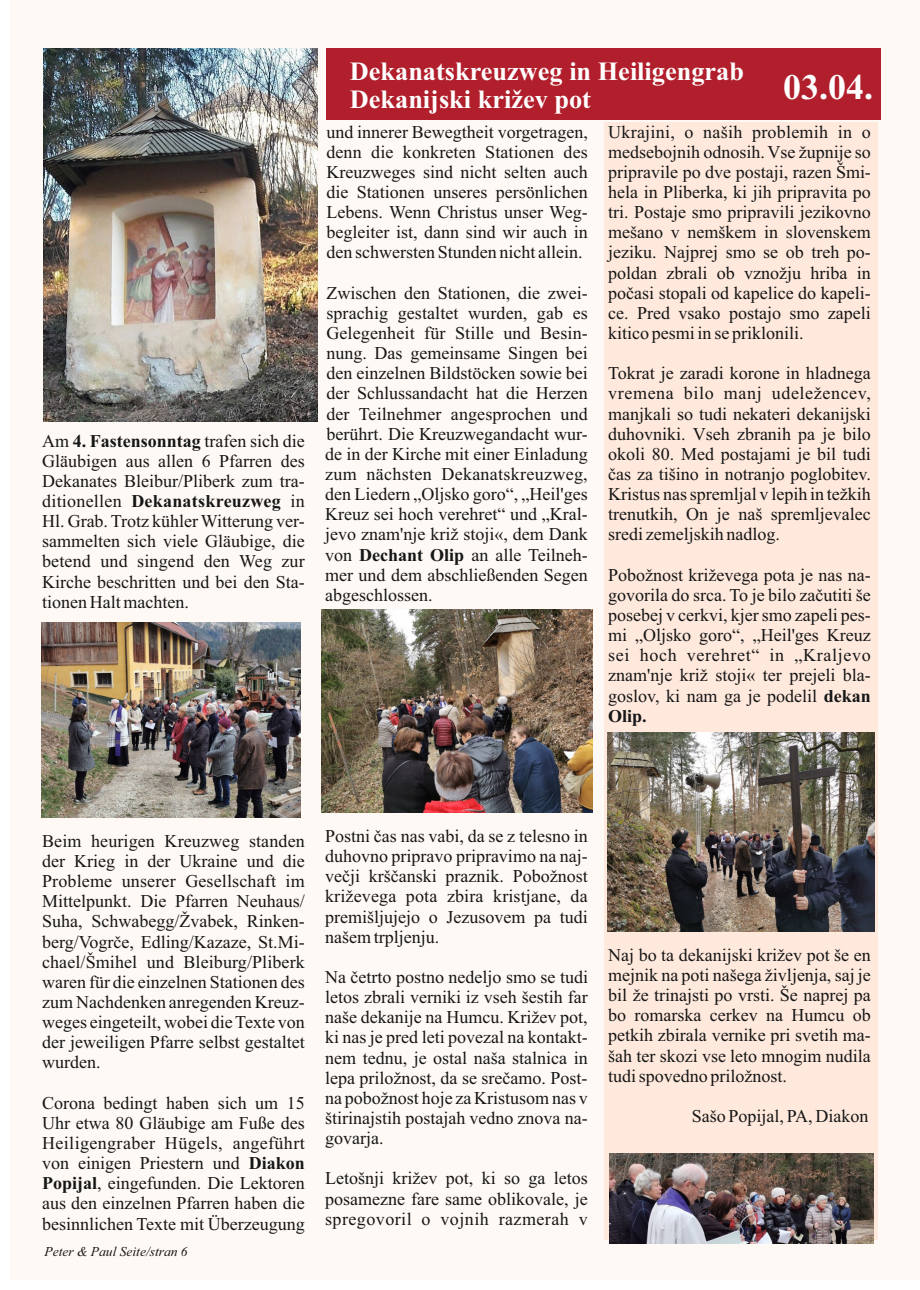
<style>
.page{position:relative;width:920px;height:1290px;background:#fff}
.page>*{position:absolute;margin:0;border:0;box-sizing:border-box;transform-origin:0 0}
.t1{font:700 36px "Times New Roman";color:#fff}
.t2{font:700 26.25px/27.8px "Times New Roman";color:#fff}
.t3{font:18px/20.1px "Times New Roman";color:#151616;text-align:justify}
.t4{font:italic 13.5px "Times New Roman";color:#151616}
.s1{font-weight:700}
</style>
<div class="page">
<div style="left:10px;top:0;width:910px;height:1280px;background:#fff9f5"></div>
<div style="left:604px;top:122px;width:274px;height:1118px;background:#ffe8dc"></div>
<div style="left:326px;top:48px;width:554px;height:72px;background:#b11f2c"></div>
<img style="left:43px;top:49px;width:275px;height:373px">
<img style="left:608px;top:732px;width:266px;height:200px">
<img style="left:321px;top:610px;width:271px;height:203px">
<img style="left:41px;top:623px;width:260px;height:195px">
<img style="left:610px;top:1154px;width:264px;height:90px">
<p class="t3" style="left:42px;top:432px;width:264px">Am <span class="s1">4. Fastensonntag</span> trafen sich die Gläubigen aus allen 6 Pfarren des Dekanates Bleibur/Pliberk zum tra&shy;ditionellen <span class="s1">Dekanatskreuzweg</span> in Hl. Grab. Trotz kühler Witterung ver&shy;sammelten sich viele Gläubige, die betend und singend den Weg zur Kirche beschritten und bei den Sta&shy;tionen Halt machten.</p>
<h2 class="t2" style="left:350px;top:60px;width:396px">Dekanatskreuzweg in Heiligengrab<br>Dekanijski križev pot</h2>
<h1 class="t1" style="left:783px;top:74px;width:91px">03.04.</h1>
<p class="t3" style="left:326px;top:123px;width:263px">und innerer Bewegtheit vorgetragen, denn die konkreten Stationen des Kreuzweges sind nicht selten auch die Stationen unseres persönlichen Lebens. Wenn Christus unser Weg&shy;begleiter ist, dann sind wir auch in den schwersten Stunden nicht allein.</p>
<p class="t3" style="left:325px;top:284px;width:264px">Zwischen den Stationen, die zwei&shy;sprachig gestaltet wurden, gab es Gelegenheit für Stille und Besin&shy;nung. Das gemeinsame Singen bei den einzelnen Bildstöcken sowie bei der Schlussandacht hat die Herzen der Teilnehmer angesprochen und berührt. Die Kreuzwegandacht wur&shy;de in der Kirche mit einer Einladung zum nächsten Dekanatskreuzweg, den Liedern „Oljsko goro“, „Heil'ges Kreuz sei hoch verehret“ und „Kral&shy;jevo znam'nje križ stoji«, dem Dank von <span class="s1">Dechant Olip</span> an alle Teilneh&shy;mer und dem abschließenden Segen abgeschlossen.</p>
<p class="t3" style="left:608px;top:123px;width:264px">Ukrajini, o naših problemih in o medsebojnih odnosih. Vse župnije so pripravile po dve postaji, razen Šmi&shy;hela in Pliberka, ki jih pripravita po tri. Postaje smo pripravili jezikovno mešano v nemškem in slovenskem jeziku. Najprej smo se ob treh po&shy;poldan zbrali ob vznožju hriba in počasi stopali od kapelice do kapeli&shy;ce. Pred vsako postajo smo zapeli kitico pesmi in se priklonili.</p>
<p class="t3" style="left:608px;top:365px;width:264px">Tokrat je zaradi korone in hladnega vremena bilo manj udeležencev, manjkali so tudi nekateri dekanijski duhovniki. Vseh zbranih pa je bilo okoli 80. Med postajami je bil tudi čas za tišino in notranjo poglobitev.<br>Kristus nas spremljal v lepih in težkih trenutkih, On je naš spremljevalec sredi zemeljskih nadlog.</p>
<p class="t3" style="left:608px;top:566px;width:264px">Pobožnost križevega pota je nas na&shy;govorila do srca. To je bilo začutiti še posebej v cerkvi, kjer smo zapeli pes&shy;mi „Oljsko goro“, „Heil'ges Kreuz sei hoch verehret“ in „Kraljevo znam'nje križ stoji« ter prejeli bla&shy;goslov, ki nam ga je podelil <span class="s1">dekan Olip.</span></p>
<p class="t3" style="left:42px;top:832px;width:264px">Beim heurigen Kreuzweg standen der Krieg in der Ukraine und die Probleme unserer Gesellschaft im Mittelpunkt. Die Pfarren Neuhaus/ Suha, Schwabegg/Žvabek, Rinken&shy;berg/Vogrče, Edling/Kazaze, St.Mi&shy;chael/Šmihel und Bleiburg/Pliberk waren für die einzelnen Stationen des zum Nachdenken anregenden Kreuz&shy;weges eingeteilt, wobei die Texte von der jeweiligen Pfarre selbst gestaltet wurden.</p>
<p class="t3" style="left:42px;top:1094px;width:264px">Corona bedingt haben sich um 15<br>Uhr etwa 80 Gläubige am Fuße des Heiligengraber Hügels, angeführt von einigen Priestern und <span class="s1">Diakon Popijal</span>, eingefunden. Die Lektoren aus den einzelnen Pfarren haben die besinnlichen Texte mit Überzeugung</p>
<p class="t4" style="left:44px;top:1247px;width:145px">Peter &amp; Paul Seite/stran 6</p>
<p class="t3" style="left:325px;top:828px;width:264px">Postni čas nas vabi, da se z telesno in duhovno pripravo pripravimo na naj&shy;večji krščanski praznik. Pobožnost križevega pota zbira kristjane, da premišljujejo o Jezusovem pa tudi našem trpljenju.</p>
<p class="t3" style="left:325px;top:969px;width:264px">Na četrto postno nedeljo smo se tudi letos zbrali verniki iz vseh šestih far naše dekanije na Humcu. Križev pot, ki nas je pred leti povezal na kontakt&shy;nem tednu, je ostal naša stalnica in lepa priložnost, da se srečamo. Post&shy;na pobožnost hoje za Kristusom nas v štirinajstih postajah vedno znova na&shy;govarja.</p>
<p class="t3" style="left:325px;top:1170px;width:264px">Letošnji križev pot, ki so ga letos posamezne fare same oblikovale, je spregovoril o vojnih razmerah v</p>
<p class="t3" style="left:608px;top:946px;width:264px">Naj bo ta dekanijski križev pot še en mejnik na poti našega življenja, saj je bil že trinajsti po vrsti. Še naprej pa bo romarska cerkev na Humcu ob petkih zbirala vernike pri svetih ma&shy;šah ter skozi vse leto mnogim nudila tudi spovedno priložnost.</p>
<p class="t3" style="left:692px;top:1108px;width:178px">Sašo Popijal, PA, Diakon</p>
</div>
